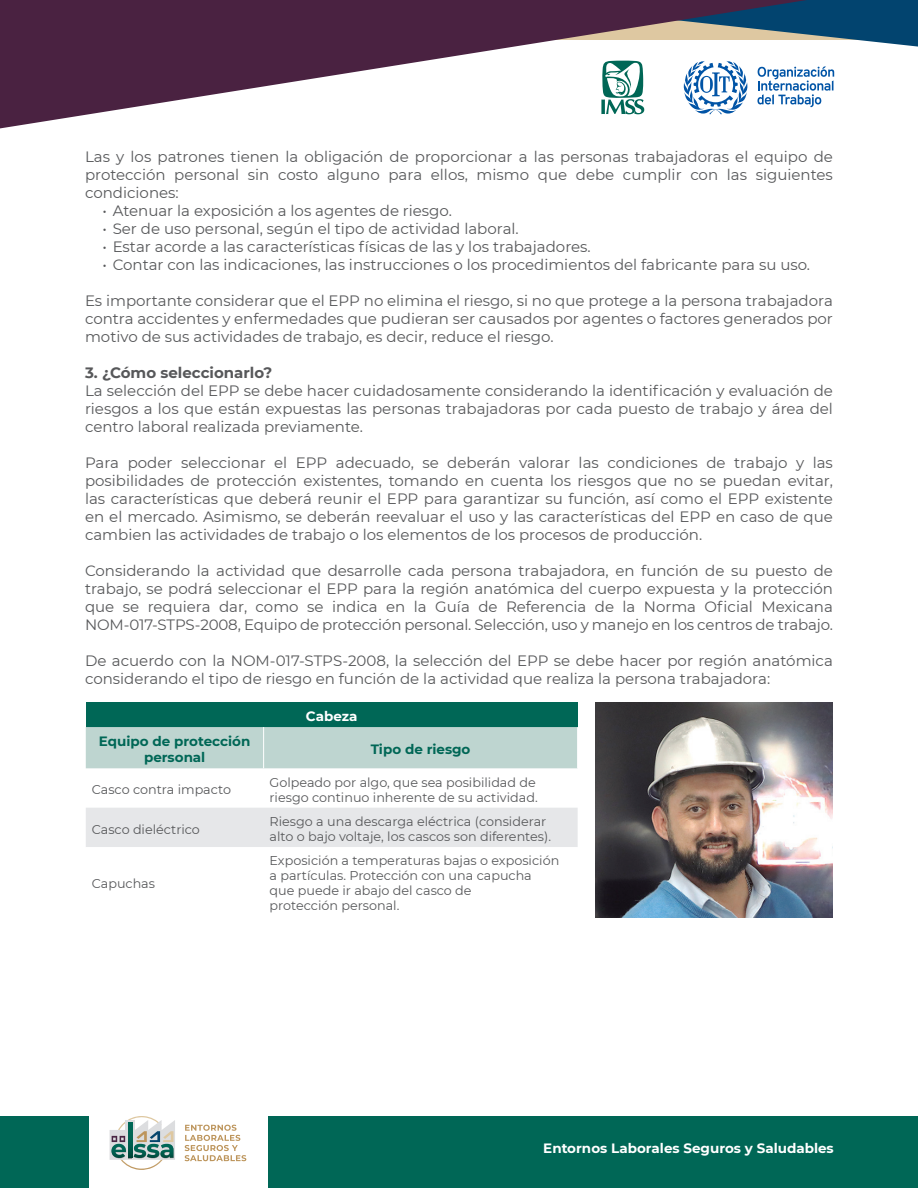
<style>
.page{position:relative;width:918px;height:1188px;background:#fff}
.page>*{position:absolute;margin:0;border:0;box-sizing:border-box;transform-origin:0 0}
.t1{font:15px/18px "Montserrat";color:#57585a;text-align:justify}
.t2{font:700 15px "Montserrat";color:#57585a}
.t3{font:700 13.5px "Montserrat";color:#fff}
.t4{font:700 13.5px/16.2px "Montserrat";color:#006756;text-align:center}
.t5{font:12.75px/15px "Montserrat";color:#57585a}
</style>
<div class="page">
<div style="left:268px;top:1116px;width:650px;height:72px;background:#006756"></div>
<div style="left:0;top:1116px;width:88px;height:72px;background:#006756"></div>
<svg style="left:0;top:0;width:918px;height:129px"></svg>
<svg style="left:185px;top:1125px;width:61px;height:36px"></svg>
<svg style="left:110px;top:1116px;width:65px;height:54px"></svg>
<div style="left:86px;top:702px;width:492px;height:25px;background:#006756"></div>
<div style="left:86px;top:727px;width:491px;height:41px;background:#bed5d0"></div>
<div style="left:86px;top:808px;width:492px;height:39px;background:#e6e7e9"></div>
<hr style="left:263px;top:727px;width:1px;height:41px;background:#fff">
<img style="left:596px;top:702px;width:237px;height:216px">
<p class="t1" style="left:85px;top:147px;width:749px">Las y los patrones tienen la obligación de proporcionar a las personas trabajadoras el equipo de protección personal sin costo alguno para ellos, mismo que debe cumplir con las siguientes condiciones:</p>
<p class="t1" style="left:102px;top:201px;width:351px">• Atenuar la exposición a los agentes de riesgo.</p>
<p class="t1" style="left:102px;top:219px;width:418px">• Ser de uso personal, según el tipo de actividad laboral.</p>
<p class="t1" style="left:102px;top:237px;width:490px">• Estar acorde a las características físicas de las y los trabajadores.</p>
<p class="t1" style="left:102px;top:255px;width:709px">• Contar con las indicaciones, las instrucciones o los procedimientos del fabricante para su uso.</p>
<p class="t1" style="left:85px;top:291px;width:749px">Es importante considerar que el EPP no elimina el riesgo, si no que protege a la persona trabajadora contra accidentes y enfermedades que pudieran ser causados por agentes o factores generados por motivo de sus actividades de trabajo, es decir, reduce el riesgo.</p>
<p class="t2" style="left:85px;top:362px;width:189px">3. ¿Cómo seleccionarlo?</p>
<p class="t1" style="left:85px;top:381px;width:749px">La selección del EPP se debe hacer cuidadosamente considerando la identificación y evaluación de riesgos a los que están expuestas las personas trabajadoras por cada puesto de trabajo y área del centro laboral realizada previamente.</p>
<p class="t1" style="left:85px;top:453px;width:749px">Para poder seleccionar el EPP adecuado, se deberán valorar las condiciones de trabajo y las posibilidades de protección existentes, tomando en cuenta los riesgos que no se puedan evitar, las características que deberá reunir el EPP para garantizar su función, así como el EPP existente en el mercado. Asimismo, se deberán reevaluar el uso y las características del EPP en caso de que cambien las actividades de trabajo o los elementos de los procesos de producción.</p>
<p class="t1" style="left:85px;top:561px;width:749px">Considerando la actividad que desarrolle cada persona trabajadora, en función de su puesto de trabajo, se podrá seleccionar el EPP para la región anatómica del cuerpo expuesta y la protección que se requiera dar, como se indica en la Guía de Referencia de la Norma Oficial Mexicana NOM-017-STPS-2008, Equipo de protección personal. Selección, uso y manejo en los centros de trabajo.</p>
<p class="t1" style="left:85px;top:651px;width:749px">De acuerdo con la NOM-017-STPS-2008, la selección del EPP se debe hacer por región anatómica considerando el tipo de riesgo en función de la actividad que realiza la persona trabajadora:</p>
<p class="t3" style="left:306px;top:707px;width:53px">Cabeza</p>
<p class="t4" style="left:99px;top:733px;width:153px">Equipo de protección personal</p>
<p class="t4" style="left:371px;top:741px;width:101px">Tipo de riesgo</p>
<p class="t5" style="left:92px;top:782px;width:141px">Casco contra impacto</p>
<p class="t5" style="left:270px;top:774px;width:270px">Golpeado por algo, que sea posibilidad de riesgo continuo inherente de su actividad.</p>
<p class="t5" style="left:92px;top:821px;width:110px">Casco dieléctrico</p>
<p class="t5" style="left:270px;top:814px;width:283px">Riesgo a una descarga eléctrica (considerar alto o bajo voltaje, los cascos son diferentes).</p>
<p class="t5" style="left:92px;top:875px;width:65px">Capuchas</p>
<p class="t5" style="left:270px;top:853px;width:291px">Exposición a temperaturas bajas o exposición a partículas. Protección con una capucha que puede ir abajo del casco de<br>protección personal.</p>
<p class="t3" style="left:543px;top:1138px;width:292px">Entornos Laborales Seguros y Saludables</p>
</div>
